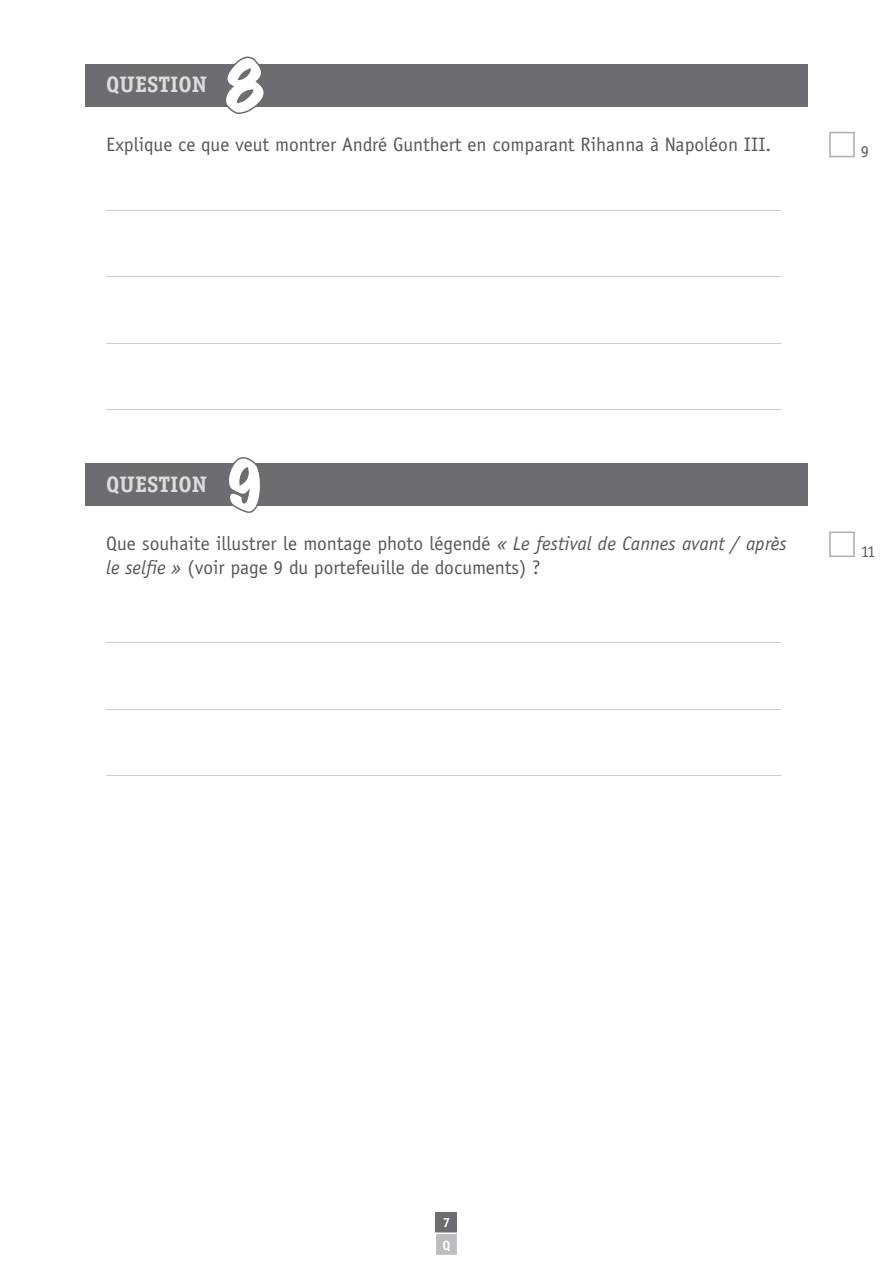
<style>
.page{position:relative;width:893px;height:1263px;background:#fff}
.page>*{position:absolute;margin:0;border:0;box-sizing:border-box;transform-origin:0 0}
.t1{font:expanded 60px "Marker Felt";color:#fff}
.t2{font:700 22.5px "Officina Serif";color:#dcdddf}
.t3{font:19.5px/24px "Officina Sans";color:#57585a}
.t4{font:16.5px "Officina Serif";color:#57585a}
.t5{font:15px "Officina Sans";color:#bcbdc0}
.t6{font:700 13.5px/22.8px "Officina Serif";color:#fff}
.s1{font-style:italic}
</style>
<div class="page">
<div style="left:85px;top:64px;width:723px;height:42px;background:#6c6d70"></div>
<div style="left:85px;top:463px;width:723px;height:43px;background:#6c6d70"></div>
<svg style="left:223px;top:56px;width:44px;height:58px"></svg>
<svg style="left:233px;top:457px;width:25px;height:56px"></svg>
<div style="left:829px;top:132px;width:26px;height:25px;border:2px solid #adaeb2"></div>
<div style="left:829px;top:531px;width:26px;height:26px;border:2px solid #adaeb2"></div>
<div style="left:436px;top:1212px;width:21px;height:21px;background:#6c6d70"></div>
<div style="left:435px;top:1232px;width:23px;height:24px;background:#bcbdc0;border:2px solid #fff"></div>
<h2 class="t2" style="left:106px;top:71px;width:102px">QUESTION</h2>
<h1 class="t1" style="left:225px;top:39px;width:40px">8</h1>
<h3 class="t3" style="left:106px;top:132px;width:666px">Explique ce que veut montrer André Gunthert en comparant Rihanna à Napoléon III.</h3>
<p class="t5" style="left:106px;top:195px;width:676px">__________________________________________________________________________________________</p>
<p class="t5" style="left:106px;top:261px;width:676px">__________________________________________________________________________________________</p>
<p class="t5" style="left:106px;top:328px;width:676px">__________________________________________________________________________________________</p>
<p class="t5" style="left:106px;top:394px;width:676px">__________________________________________________________________________________________</p>
<h2 class="t2" style="left:106px;top:470px;width:102px">QUESTION</h2>
<h1 class="t1" style="left:225px;top:438px;width:40px">9</h1>
<h3 class="t3" style="left:106px;top:532px;width:682px">Que souhaite illustrer le montage photo légendé <span class="s1">« Le festival de Cannes avant / après le selfie »</span> (voir page 9 du portefeuille de documents) ?</h3>
<p class="t5" style="left:106px;top:627px;width:676px">__________________________________________________________________________________________</p>
<p class="t5" style="left:106px;top:694px;width:676px">__________________________________________________________________________________________</p>
<p class="t5" style="left:106px;top:760px;width:676px">__________________________________________________________________________________________</p>
<p class="t4" style="left:861px;top:142px;width:10px">9</p>
<p class="t4" style="left:861px;top:542px;width:16px">11</p>
<p class="t6" style="left:442px;top:1211px;width:10px">7<br>Q</p>
</div>
